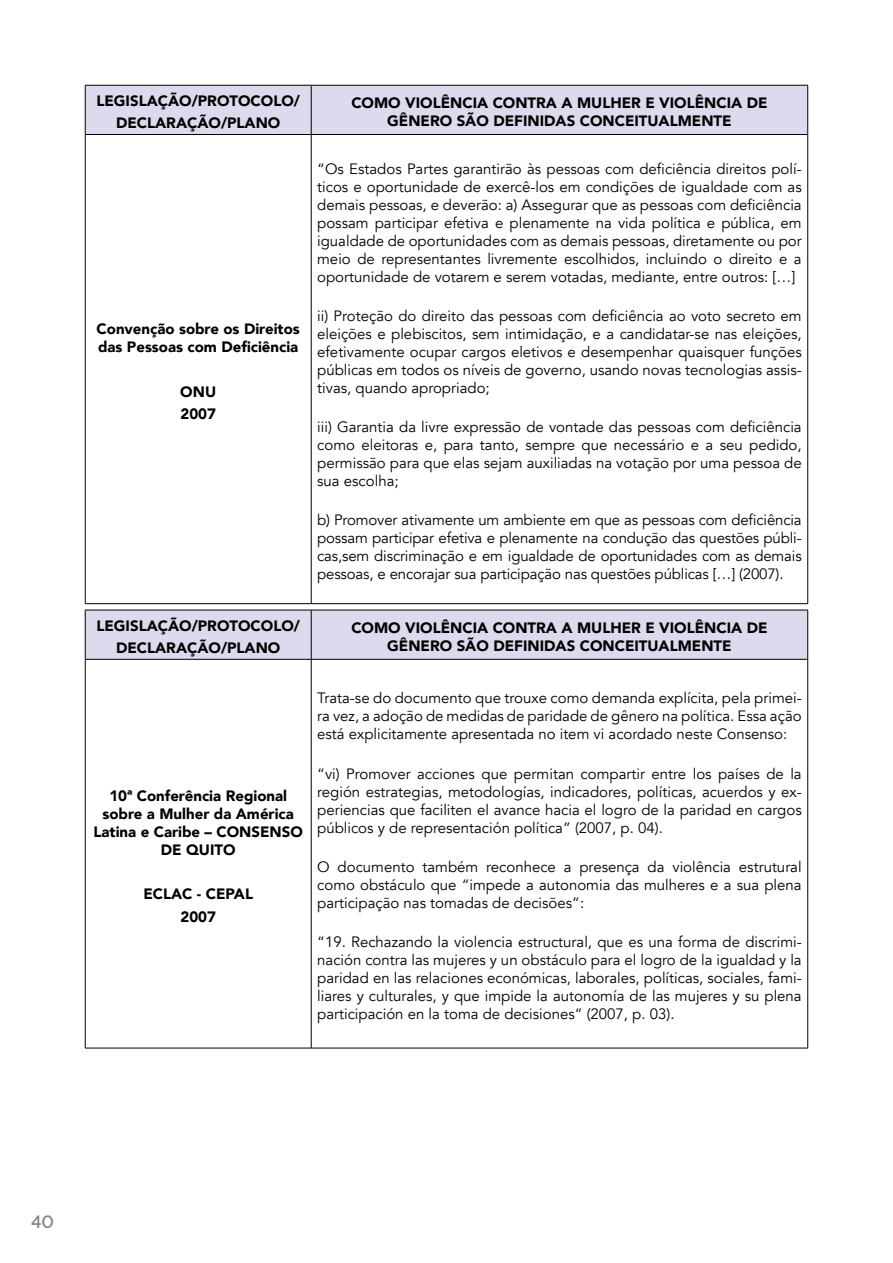
<style>
.page{position:relative;width:893px;height:1263px;background:#fff}
.page>*{position:absolute;margin:0;border:0;box-sizing:border-box;transform-origin:0 0}
.t1{font:600 18px "Rawline";color:#878787}
.t2{font:15px/18px "Avenir";color:#000;text-align:justify}
.t3{font:900 15px/18px "Avenir";color:#000;text-align:center}
</style>
<div class="page">
<div style="left:86px;top:86px;width:721px;height:48px;background:#dddaee"></div>
<hr style="left:85px;top:135px;width:1px;height:468px;background:#000">
<hr style="left:311px;top:135px;width:1px;height:468px;background:#000">
<hr style="left:807px;top:135px;width:1px;height:468px;background:#000">
<hr style="left:85px;top:603px;width:226px;height:1px;background:#000">
<hr style="left:311px;top:603px;width:497px;height:1px;background:#000">
<hr style="left:311px;top:85px;width:497px;height:1px;background:#000">
<hr style="left:807px;top:85px;width:1px;height:49px;background:#000">
<hr style="left:311px;top:134px;width:497px;height:1px;background:#000">
<hr style="left:85px;top:85px;width:226px;height:1px;background:#000">
<hr style="left:85px;top:85px;width:1px;height:49px;background:#000">
<hr style="left:311px;top:85px;width:1px;height:49px;background:#000">
<hr style="left:85px;top:134px;width:226px;height:1px;background:#000">
<div style="left:86px;top:611px;width:721px;height:48px;background:#dddaee"></div>
<hr style="left:85px;top:659px;width:1px;height:389px;background:#000">
<hr style="left:311px;top:659px;width:1px;height:389px;background:#000">
<hr style="left:807px;top:659px;width:1px;height:389px;background:#000">
<hr style="left:85px;top:1048px;width:226px;height:1px;background:#000">
<hr style="left:311px;top:1048px;width:497px;height:1px;background:#000">
<hr style="left:85px;top:610px;width:226px;height:1px;background:#000">
<hr style="left:85px;top:610px;width:1px;height:49px;background:#000">
<hr style="left:85px;top:659px;width:226px;height:1px;background:#000">
<hr style="left:311px;top:610px;width:497px;height:1px;background:#000">
<hr style="left:311px;top:610px;width:1px;height:49px;background:#000">
<hr style="left:807px;top:610px;width:1px;height:49px;background:#000">
<hr style="left:311px;top:659px;width:497px;height:1px;background:#000">
<p class="t3" style="left:96px;top:90px;width:205px;line-height:22.2px">LEGISLAÇÃO/PROTOCOLO/<br>DECLARAÇÃO/PLANO</p>
<p class="t3" style="left:351px;top:94px;width:418px">COMO VIOLÊNCIA CONTRA A MULHER E VIOLÊNCIA DE<br>GÊNERO SÃO DEFINIDAS CONCEITUALMENTE</p>
<p class="t3" style="left:97px;top:320px;width:205px;text-align:left">Convenção sobre os Direitos das Pessoas com Deficiência</p>
<p class="t3" style="left:180px;top:380px;width:37px;line-height:22.2px;text-align:left">ONU<br>2007</p>
<p class="t2" style="left:317px;top:160px;width:486px">“Os Estados Partes garantirão às pessoas com deficiência direitos polí&shy;ticos e oportunidade de exercê-los em condições de igualdade com as demais pessoas, e deverão: a) Assegurar que as pessoas com deficiência possam participar efetiva e plenamente na vida política e pública, em igualdade de oportunidades com as demais pessoas, diretamente ou por meio de representantes livremente escolhidos, incluindo o direito e a oportunidade de votarem e serem votadas, mediante, entre outros: […]</p>
<p class="t2" style="left:317px;top:307px;width:486px">ii) Proteção do direito das pessoas com deficiência ao voto secreto em eleições e plebiscitos, sem intimidação, e a candidatar-se nas eleições, efetivamente ocupar cargos eletivos e desempenhar quaisquer funções públicas em todos os níveis de governo, usando novas tecnologias assis&shy;tivas, quando apropriado;</p>
<p class="t2" style="left:317px;top:418px;width:486px">iii) Garantia da livre expressão de vontade das pessoas com deficiência como eleitoras e, para tanto, sempre que necessário e a seu pedido, permissão para que elas sejam auxiliadas na votação por uma pessoa de sua escolha;</p>
<p class="t2" style="left:317px;top:512px;width:486px">b) Promover ativamente um ambiente em que as pessoas com deficiência possam participar efetiva e plenamente na condução das questões públi&shy;cas,sem discriminação e em igualdade de oportunidades com as demais pessoas, e encorajar sua participação nas questões públicas […] (2007).</p>
<p class="t3" style="left:96px;top:614px;width:205px;line-height:22.2px">LEGISLAÇÃO/PROTOCOLO/<br>DECLARAÇÃO/PLANO</p>
<p class="t3" style="left:351px;top:618px;width:418px">COMO VIOLÊNCIA CONTRA A MULHER E VIOLÊNCIA DE<br>GÊNERO SÃO DEFINIDAS CONCEITUALMENTE</p>
<p class="t3" style="left:94px;top:786px;width:211px">10ª Conferência Regional sobre a Mulher da América<br>Latina e Caribe – CONSENSO<br>DE QUITO</p>
<p class="t3" style="left:143px;top:882px;width:111px;line-height:22.2px">ECLAC - CEPAL<br>2007</p>
<p class="t2" style="left:317px;top:689px;width:486px">Trata-se do documento que trouxe como demanda explícita, pela primei&shy;ra vez, a adoção de medidas de paridade de gênero na política. Essa ação está explicitamente apresentada no item vi acordado neste Consenso:</p>
<p class="t2" style="left:317px;top:765px;width:486px">“vi) Promover acciones que permitan compartir entre los países de la región estrategias, metodologías, indicadores, políticas, acuerdos y ex&shy;periencias que faciliten el avance hacia el logro de la paridad en cargos públicos y de representación política” (2007, p. 04).</p>
<p class="t2" style="left:317px;top:858px;width:486px">O documento também reconhece a presença da violência estrutural como obstáculo que “impede a autonomia das mulheres e a sua plena participação nas tomadas de decisões”:</p>
<p class="t2" style="left:317px;top:933px;width:486px">“19. Rechazando la violencia estructural, que es una forma de discrimi&shy;nación contra las mujeres y un obstáculo para el logro de la igualdad y la paridad en las relaciones económicas, laborales, políticas, sociales, fami&shy;liares y culturales, y que impide la autonomía de las mujeres y su plena participación en la toma de decisiones” (2007, p. 03).</p>
<p class="t1" style="left:31px;top:1207px;width:24px">40</p>
</div>
